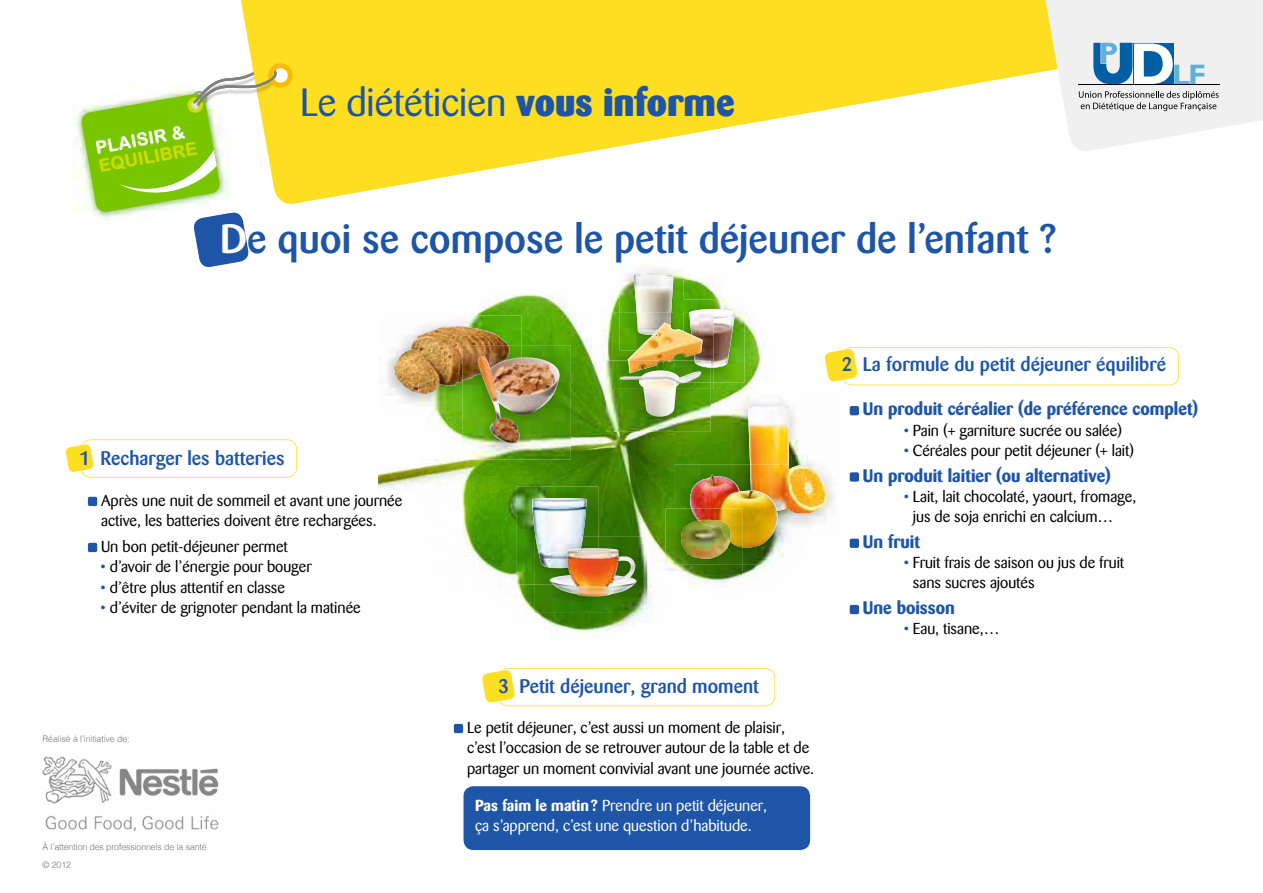
<style>
.page{position:relative;width:1263px;height:893px;background:#fff}
.page>*{position:absolute;margin:0;border:0;box-sizing:border-box;transform-origin:0 0}
.t1{font:500 40.65px "Barmeno";color:#1e55a7}
.t2{font:39px "Barmeno";color:#1e55a7}
.t3{font:500 19.5px "Barmeno";color:#1e55a7}
.t4{font:700 18px "Barmeno";color:#1e55a7}
.t5{font:17.4px "Arial Rounded MT Bold";color:#d1dd00}
.t6{font:17.4px "Arial Rounded MT Bold";color:#fff}
.t7{font:15.75px/20.2px "Barmeno";color:#000}
.t8{font:15.75px/20.2px "Barmeno";color:#fff}
.t9{font:300 9px/17.9px "Helvetica";letter-spacing:-.01em;color:#747474}
.s1{font-weight:800}
.s2{color:#fff}
.s3{color:#1e55a7}
.s4{font-weight:700}
</style>
<div class="page">
<img style="left:378px;top:277px;width:392px;height:359px">
<img style="left:684px;top:299px;width:61px;height:83px">
<img style="left:690px;top:309px;width:45px;height:59px">
<img style="left:619px;top:265px;width:65px;height:47px">
<svg style="left:675px;top:299px;width:9px;height:13px"></svg>
<img style="left:634px;top:275px;width:40px;height:37px">
<img style="left:732px;top:395px;width:102px;height:131px">
<img style="left:748px;top:406px;width:79px;height:107px">
<img style="left:516px;top:486px;width:82px;height:99px">
<img style="left:532px;top:498px;width:55px;height:39px">
<img style="left:379px;top:315px;width:83px;height:96px">
<img style="left:422px;top:326px;width:35px;height:8px">
<img style="left:612px;top:312px;width:102px;height:77px">
<img style="left:684px;top:312px;width:30px;height:70px">
<img style="left:689px;top:312px;width:25px;height:56px">
<img style="left:619px;top:312px;width:56px;height:38px">
<img style="left:675px;top:312px;width:9px;height:10px">
<img style="left:637px;top:312px;width:34px;height:10px">
<img style="left:627px;top:322px;width:75px;height:39px">
<img style="left:462px;top:345px;width:109px;height:115px">
<img style="left:462px;top:345px;width:47px;height:36px">
<img style="left:477px;top:355px;width:83px;height:89px">
<img style="left:535px;top:537px;width:112px;height:76px">
<img style="left:535px;top:537px;width:63px;height:48px">
<img style="left:535px;top:537px;width:48px;height:31px">
<img style="left:550px;top:548px;width:87px;height:48px">
<img style="left:674px;top:464px;width:115px;height:100px">
<img style="left:732px;top:464px;width:57px;height:66px">
<img style="left:750px;top:464px;width:39px;height:47px">
<img style="left:690px;top:475px;width:22px;height:28px">
<img style="left:665px;top:509px;width:77px;height:66px">
<img style="left:674px;top:509px;width:68px;height:55px">
<img style="left:691px;top:509px;width:51px;height:38px">
<img style="left:681px;top:521px;width:19px;height:37px">
<img style="left:698px;top:520px;width:33px;height:21px">
<img style="left:606px;top:361px;width:105px;height:71px">
<img style="left:612px;top:361px;width:99px;height:28px">
<img style="left:675px;top:361px;width:36px;height:21px">
<img style="left:694px;top:361px;width:17px;height:7px">
<img style="left:628px;top:361px;width:45px;height:9px">
<img style="left:620px;top:370px;width:81px;height:47px">
<div style="left:463px;top:786px;width:347px;height:64px;background:#1e55a7;border-radius:10px"></div>
<svg style="left:482px;top:668px;width:293px;height:38px"></svg>
<svg style="left:825px;top:347px;width:354px;height:38px"></svg>
<svg style="left:65px;top:439px;width:232px;height:39px"></svg>
<div style="left:88px;top:497px;width:9px;height:9px;background:#1e55a7;border-radius:2px"></div>
<div style="left:88px;top:543px;width:9px;height:9px;background:#1e55a7;border-radius:2px"></div>
<div style="left:850px;top:406px;width:9px;height:9px;background:#1e55a7;border-radius:2px"></div>
<div style="left:850px;top:472px;width:9px;height:10px;background:#1e55a7;border-radius:2px"></div>
<div style="left:850px;top:539px;width:9px;height:9px;background:#1e55a7;border-radius:2px"></div>
<div style="left:850px;top:605px;width:9px;height:9px;background:#1e55a7;border-radius:2px"></div>
<div style="left:454px;top:724px;width:9px;height:9px;background:#1e55a7;border-radius:2px"></div>
<img style="left:43px;top:756px;width:176px;height:74px">
<svg style="left:240px;top:0;width:798px;height:204px;fill:#fdde21"></svg>
<img style="left:73px;top:105px;width:8px;height:105px">
<svg style="left:81px;top:55px;width:212px;height:212px"></svg>
<svg style="left:1038px;top:0;width:225px;height:151px"></svg>
<p class="t6" style="left:94px;top:137px;width:91px;rotate:-10deg">PLAISIR &amp;</p>
<p class="t5" style="left:97px;top:155px;width:101px;rotate:-10deg">EQUILIBRE</p>
<h2 class="t2" style="left:300px;top:80px;width:436px">Le diététicien <span class="s1">vous informe</span></h2>
<h1 class="t1" style="left:220px;top:215px;width:838px"><span class="s2">D</span>e quoi se compose le petit déjeuner de l’enfant ?</h1>
<p class="t3" style="left:842px;top:353px;width:326px">2 La formule du petit déjeuner équilibré</p>
<p class="t3" style="left:79px;top:446px;width:207px">1 Recharger les batteries</p>
<p class="t7" style="left:101px;top:491px;width:303px">Après une nuit de sommeil et avant une journée active, les batteries doivent être rechargées.</p>
<p class="t7" style="left:101px;top:537px;width:188px">Un bon petit-déjeuner permet</p>
<p class="t7" style="left:101px;top:557px;width:212px"><span class="s3">•</span> d’avoir de l’énergie pour bouger</p>
<p class="t7" style="left:101px;top:577px;width:186px"><span class="s3">•</span> d’être plus attentif en classe</p>
<p class="t7" style="left:101px;top:597px;width:262px"><span class="s3">•</span> d’éviter de grignoter pendant la matinée</p>
<p class="t9" style="left:43px;top:730px;width:89px">Réalisé à l’initiative de:</p>
<p class="t9" style="left:43px;top:838px;width:166px">à l’attention des professionnels de la santé © 2012</p>
<p class="t3" style="left:498px;top:675px;width:262px">3 Petit déjeuner, grand moment</p>
<p class="t7" style="left:467px;top:718px;width:349px">Le petit déjeuner, c’est aussi un moment de plaisir, c’est l’occasion de se retrouver autour de la table et de partager un moment convivial avant une journée active.</p>
<p class="t8" style="left:475px;top:795px;width:294px"><span class="s4">Pas faim le matin ?</span> Prendre un petit déjeuner, ça s’apprend, c’est une question d’habitude.</p>
<p class="t4" style="left:863px;top:398px;width:337px">Un produit céréalier (de préférence complet)</p>
<p class="t7" style="left:904px;top:420px;width:220px"><span class="s3">•</span> Pain (+ garniture sucrée ou salée)</p>
<p class="t7" style="left:904px;top:440px;width:232px"><span class="s3">•</span> Céréales pour petit déjeuner (+ lait)</p>
<p class="t4" style="left:863px;top:464px;width:249px">Un produit laitier (ou alternative)</p>
<p class="t7" style="left:913px;top:486px;width:225px;text-indent:-9px"><span class="s3">•</span> Lait, lait chocolaté, yaourt, fromage, jus de soja enrichi en calcium…</p>
<p class="t4" style="left:863px;top:531px;width:59px">Un fruit</p>
<p class="t7" style="left:913px;top:553px;width:213px;text-indent:-9px"><span class="s3">•</span> Fruit frais de saison ou jus de fruit sans sucres ajoutés</p>
<p class="t4" style="left:863px;top:597px;width:93px">Une boisson</p>
<p class="t7" style="left:904px;top:619px;width:97px"><span class="s3">•</span> Eau, tisane,…</p>
</div>
